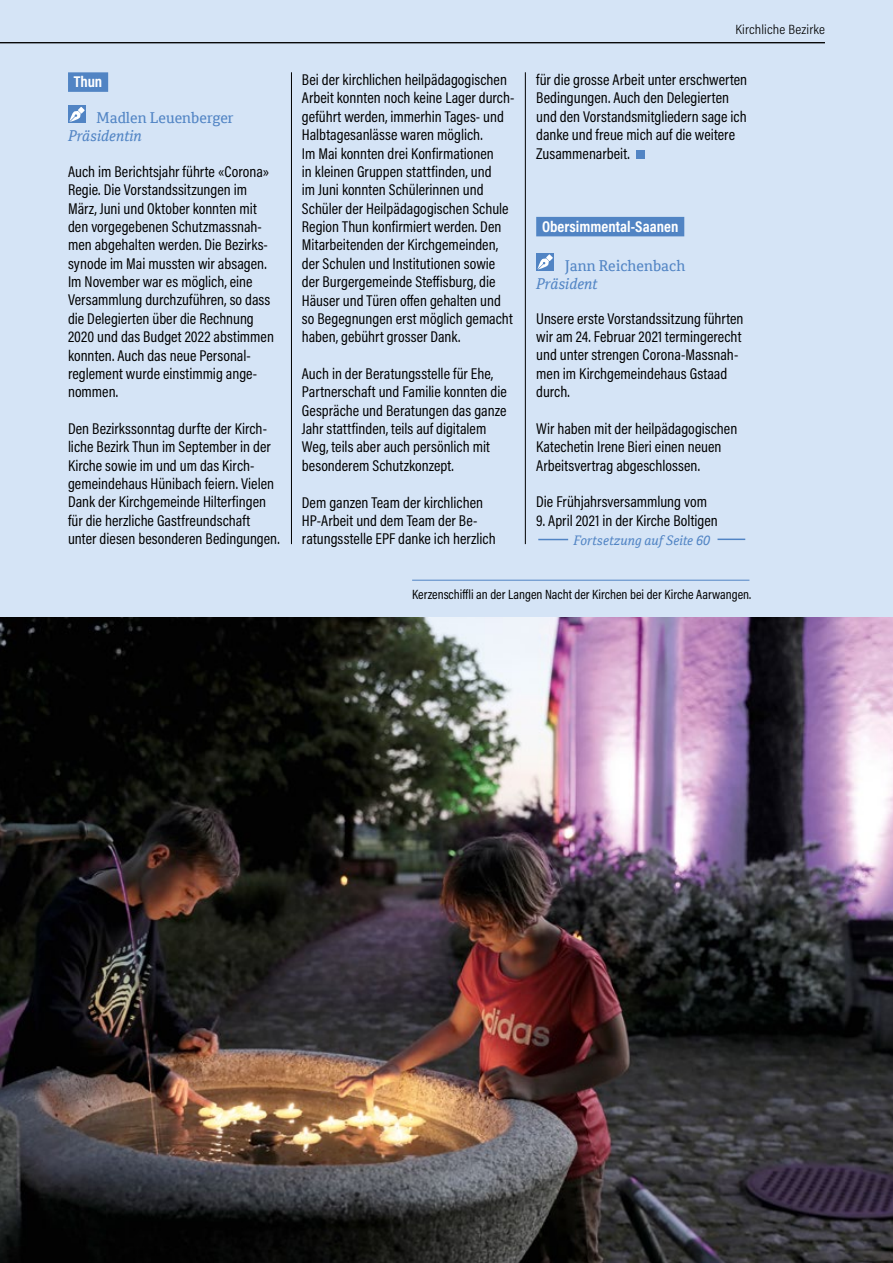
<style>
.page{position:relative;width:893px;height:1263px;background:#d5e4f6}
.page>*{position:absolute;margin:0;border:0;box-sizing:border-box;transform-origin:0 0}
.t1{font:15.75px/18.3px "Acumin Pro Cond";color:#000}
.t2{font:700 15.75px "Acumin Pro Cond";color:#fff}
.t3{font:15px "Cordale";color:#5184c4}
.t4{font:italic 15px "Cordale";color:#5184c4}
.t5{font:13.5px "Acumin Pro Cond";color:#000}
.t6{font:300 13.5px "Acumin Pro Cond";letter-spacing:.01em;color:#000;scale:1.1 1}
.t7{font:italic 13.2px "Cordale";color:#5184c4}
</style>
<div class="page">
<hr style="left:0;top:42px;width:825px;height:1px;background:#000">
<div style="left:68px;top:72px;width:40px;height:20px;background:#5184c4"></div>
<div style="left:68px;top:106px;width:17px;height:17px;background:#5184c4"></div>
<svg style="left:69px;top:111px;width:12px;height:11px"></svg>
<svg style="left:78px;top:107px;width:7px;height:7px"></svg>
<div style="left:536px;top:217px;width:148px;height:19px;background:#5184c4"></div>
<div style="left:636px;top:150px;width:8px;height:8px;background:#5184c4"></div>
<div style="left:536px;top:253px;width:17px;height:18px;background:#5184c4"></div>
<svg style="left:537px;top:258px;width:12px;height:12px"></svg>
<svg style="left:546px;top:254px;width:7px;height:7px"></svg>
<hr style="left:291px;top:72px;width:1px;height:472px;background:#000">
<hr style="left:525px;top:72px;width:1px;height:472px;background:#000">
<hr style="left:538px;top:539px;width:30px;height:1px;background:#5184c4">
<svg style="left:717px;top:539px;width:28px;height:1px"></svg>
<img style="left:0;top:617px;width:893px;height:646px">
<hr style="left:412px;top:580px;width:337px;height:1px;background:#5184c4">
<p class="t2" style="left:74px;top:71px;width:30px">Thun</p>
<p class="t3" style="left:97px;top:109px;width:139px">Madlen Leuenberger</p>
<p class="t4" style="left:68px;top:127px;width:75px">Präsidentin</p>
<p class="t1" style="left:68px;top:162px;width:207px">Auch im Berichtsjahr führte «Corona»<br>Regie. Die Vorstandssitzungen im<br>März, Juni und Oktober konnten mit den vorgegebenen Schutzmassnah&shy;men abgehalten werden. Die Bezirks&shy;synode im Mai mussten wir absagen.<br>Im November war es möglich, eine<br>Versammlung durchzuführen, so dass die Delegierten über die Rechnung<br>2020 und das Budget 2022 abstimmen konnten. Auch das neue Personal&shy;reglement wurde einstimmig ange&shy;nommen.</p>
<p class="t1" style="left:68px;top:419px;width:213px">Den Bezirkssonntag durfte der Kirch&shy;liche Bezirk Thun im September in der Kirche sowie im und um das Kirch&shy;gemeindehaus Hünibach feiern. Vielen Dank der Kirchgemeinde Hilterfingen für die herzliche Gastfreundschaft unter diesen besonderen Bedingungen.</p>
<p class="t1" style="left:302px;top:70px;width:214px">Bei der kirchlichen heilpädagogischen Arbeit konnten noch keine Lager durch&shy;geführt werden, immerhin Tages- und Halbtagesanlässe waren möglich.<br>Im Mai konnten drei Konfirmationen<br>in kleinen Gruppen stattfinden, und<br>im Juni konnten Schülerinnen und Schüler der Heilpädagogischen Schule Region Thun konfirmiert werden. Den Mitarbeitenden der Kirchgemeinden, der Schulen und Institutionen sowie der Burgergemeinde Steffisburg, die Häuser und Türen offen gehalten und so Begegnungen erst möglich gemacht haben, gebührt grosser Dank.</p>
<p class="t1" style="left:302px;top:364px;width:206px">Auch in der Beratungsstelle für Ehe, Partnerschaft und Familie konnten die Gespräche und Beratungen das ganze Jahr stattfinden, teils auf digitalem Weg, teils aber auch persönlich mit besonderem Schutzkonzept.</p>
<p class="t1" style="left:302px;top:493px;width:195px">Dem ganzen Team der kirchlichen<br>HP-Arbeit und dem Team der Be&shy;ratungsstelle EPF danke ich herzlich</p>
<p class="t6" style="left:735px;top:21px;width:83px">Kirchliche Bezirke</p>
<p class="t1" style="left:536px;top:70px;width:212px">für die grosse Arbeit unter erschwerten Bedingungen. Auch den Delegierten und den Vorstandsmitgliedern sage ich danke und freue mich auf die weitere Zusammenarbeit.</p>
<p class="t2" style="left:542px;top:216px;width:138px">Obersimmental-Saanen</p>
<p class="t3" style="left:565px;top:257px;width:122px">Jann Reichenbach</p>
<p class="t4" style="left:536px;top:275px;width:63px">Präsident</p>
<p class="t1" style="left:536px;top:309px;width:209px">Unsere erste Vorstandssitzung führten wir am 24. Februar 2021 termingerecht und unter strengen Corona-Massnah&shy;men im Kirchgemeindehaus Gstaad durch.</p>
<p class="t1" style="left:536px;top:419px;width:203px">Wir haben mit der heilpädagogischen<br>Katechetin Irene Bieri einen neuen<br>Arbeitsvertrag abgeschlossen.</p>
<p class="t1" style="left:536px;top:492px;width:172px">Die Frühjahrsversammlung vom</p>
<p class="t1" style="left:536px;top:511px;width:183px">9. April 2021 in der Kirche Boltigen</p>
<p class="t7" style="left:574px;top:532px;width:138px">Fortsetzung auf Seite 60</p>
<p class="t5" style="left:412px;top:586px;width:341px">Kerzenschiffli an der Langen Nacht der Kirchen bei der Kirche Aarwangen.</p>
</div>
